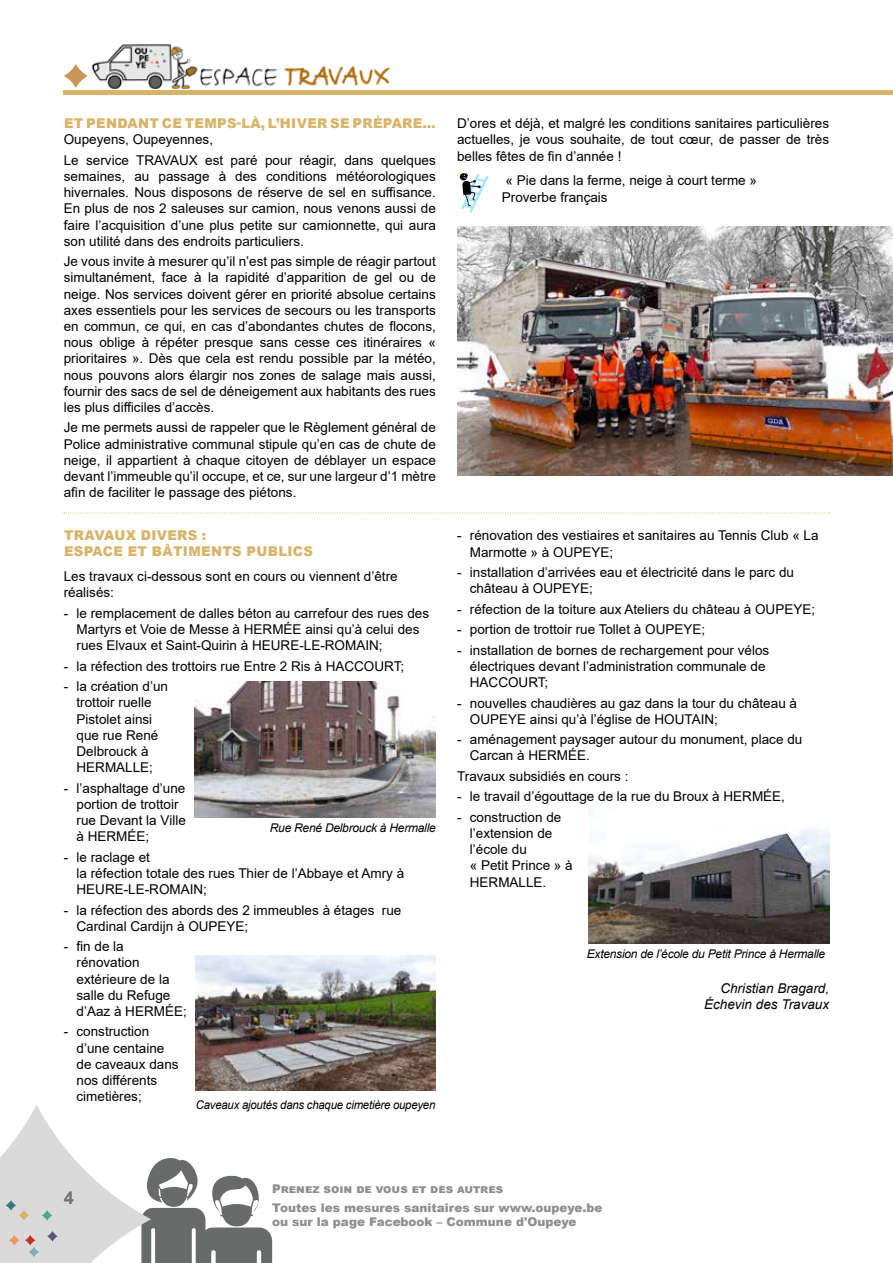
<style>
.page{position:relative;width:893px;height:1263px;background:#fff}
.page>*{position:absolute;margin:0;border:0;box-sizing:border-box;transform-origin:0 0}
.t1{font:700 18px "Arial";color:#706f6f}
.t2{font:13.5px/16.2px "Arial";color:#000}
.t3{font:900 13.5px/16.2px "Arial";letter-spacing:.025em;color:#d7b46a}
.t4{font:italic 13.5px/16.2px "Arial";color:#000;text-align:right}
.t5{font:900 12px/18.6px "Arial";color:#8d8f8f}
.t6{font:italic 12px "Arial";letter-spacing:-.02em;color:#000}
.t7{font:italic 12px "Arial";letter-spacing:-.02em;color:#000;scale:.95 1}
</style>
<div class="page">
<svg style="left:0;top:1105px;width:272px;height:158px"></svg>
<svg style="left:6px;top:1200px;width:10px;height:11px"></svg>
<svg style="left:19px;top:1210px;width:10px;height:11px"></svg>
<svg style="left:42px;top:1210px;width:10px;height:11px"></svg>
<svg style="left:47px;top:1231px;width:11px;height:10px"></svg>
<svg style="left:25px;top:1235px;width:11px;height:10px"></svg>
<svg style="left:29px;top:1247px;width:10px;height:10px"></svg>
<svg style="left:9px;top:1235px;width:11px;height:10px"></svg>
<img style="left:91px;top:44px;width:299px;height:45px">
<hr style="left:64px;top:91px;width:829px;height:4px;background:#d7b46a">
<svg style="left:64px;top:64px;width:24px;height:24px"></svg>
<svg style="left:457px;top:171px;width:31px;height:42px"></svg>
<img style="left:457px;top:226px;width:436px;height:250px">
<svg style="left:64px;top:513px;width:766px;height:1px"></svg>
<img style="left:195px;top:681px;width:241px;height:136px">
<img style="left:196px;top:955px;width:240px;height:135px">
<img style="left:588px;top:829px;width:241px;height:115px">
<p class="t3" style="left:64px;top:115px;width:373px">ET PENDANT CE TEMPS-LÀ, L’HIVER SE PRÉPARE…</p>
<p class="t2" style="left:64px;top:129px;width:374px;line-height:20.4px">Oupeyens, Oupeyennes,<br>Le service TRAVAUX est paré pour réagir, dans quelques</p>
<p class="t2" style="left:64px;top:168px;width:374px;text-align:justify">semaines, au passage à des conditions météorologiques hivernales. Nous disposons de réserve de sel en suffisance.<br>En plus de nos 2 saleuses sur camion, nous venons aussi de faire l’acquisition d’une plus petite sur camionnette, qui aura son utilité dans des endroits particuliers.</p>
<p class="t2" style="left:64px;top:253px;width:374px;text-align:justify">Je vous invite à mesurer qu’il n’est pas simple de réagir partout simultanément, face à la rapidité d’apparition de gel ou de neige. Nos services doivent gérer en priorité absolue certains axes essentiels pour les services de secours ou les transports en commun, ce qui, en cas d’abondantes chutes de flocons, nous oblige à répéter presque sans cesse ces itinéraires « prioritaires ». Dès que cela est rendu possible par la météo, nous pouvons alors élargir nos zones de salage mais aussi, fournir des sacs de sel de déneigement aux habitants des rues les plus difficiles d’accès.</p>
<p class="t2" style="left:64px;top:420px;width:374px;text-align:justify">Je me permets aussi de rappeler que le Règlement général de Police administrative communal stipule qu’en cas de chute de neige, il appartient à chaque citoyen de déblayer un espace devant l’immeuble qu’il occupe, et ce, sur une largeur d’1 mètre afin de faciliter le passage des piétons.</p>
<p class="t3" style="left:64px;top:527px;width:251px">TRAVAUX DIVERS :<br>ESPACE ET BÂTIMENTS PUBLICS</p>
<p class="t2" style="left:64px;top:568px;width:335px">Les travaux ci-dessous sont en cours ou viennent d’être réalisés:</p>
<p class="t2" style="left:77px;top:605px;width:354px;text-indent:-13px">- le remplacement de dalles béton au carrefour des rues des<br>Martyrs et Voie de Messe à HERMÉE ainsi qu’à celui des rues Elvaux et Saint-Quirin à HEURE-LE-ROMAIN;</p>
<p class="t2" style="left:64px;top:658px;width:342px">- la réfection des trottoirs rue Entre 2 Ris à HACCOURT;</p>
<p class="t2" style="left:64px;top:678px;width:106px;text-align:center">- la création d’un trottoir ruelle<br>Pistolet ainsi<br>que rue René<br>Delbrouck à<br>HERMALLE;</p>
<p class="t2" style="left:77px;top:780px;width:111px;text-indent:-13px">- l’asphaltage d’une portion de trottoir rue Devant la Ville à HERMÉE;</p>
<p class="t2" style="left:77px;top:849px;width:329px;text-indent:-13px">- le raclage et<br>la réfection totale des rues Thier de l’Abbaye et Amry à<br>HEURE-LE-ROMAIN;</p>
<p class="t2" style="left:77px;top:901px;width:326px;text-indent:-13px">- la réfection des abords des 2 immeubles à étages rue<br>Cardinal Cardijn à OUPEYE;</p>
<p class="t2" style="left:77px;top:938px;width:112px;text-indent:-13px">- fin de la rénovation extérieure de la salle du Refuge d’Aaz à HERMÉE;</p>
<p class="t2" style="left:77px;top:1023px;width:104px;text-indent:-13px">- construction d’une centaine de caveaux dans nos différents cimetières;</p>
<p class="t6" style="left:270px;top:820px;width:167px">Rue René Delbrouck à Hermalle</p>
<p class="t7" style="left:196px;top:1097px;width:254px">Caveaux ajoutés dans chaque cimetière oupeyen</p>
<p class="t2" style="left:457px;top:115px;width:374px;text-align:justify">D’ores et déjà, et malgré les conditions sanitaires particulières actuelles, je vous souhaite, de tout cœur, de passer de très belles fêtes de fin d’année !</p>
<p class="t2" style="left:502px;top:172px;width:257px">« Pie dans la ferme, neige à court terme »<br>Proverbe français</p>
<p class="t2" style="left:470px;top:527px;width:350px;text-indent:-13px">- rénovation des vestiaires et sanitaires au Tennis Club « La<br>Marmotte » à OUPEYE;</p>
<p class="t2" style="left:470px;top:564px;width:326px;text-indent:-13px">- installation d’arrivées eau et électricité dans le parc du château à OUPEYE;</p>
<p class="t2" style="left:457px;top:601px;width:359px">- réfection de la toiture aux Ateliers du château à OUPEYE;</p>
<p class="t2" style="left:457px;top:621px;width:250px">- portion de trottoir rue Tollet à OUPEYE;</p>
<p class="t2" style="left:470px;top:642px;width:301px;text-indent:-13px">- installation de bornes de rechargement pour vélos électriques devant l’administration communale de<br>HACCOURT;</p>
<p class="t2" style="left:470px;top:695px;width:329px;text-indent:-13px">- nouvelles chaudières au gaz dans la tour du château à<br>OUPEYE ainsi qu’à l’église de HOUTAIN;</p>
<p class="t2" style="left:470px;top:731px;width:334px;text-indent:-13px">- aménagement paysager autour du monument, place du<br>Carcan à HERMÉE.</p>
<p class="t2" style="left:457px;top:768px;width:173px">Travaux subsidiés en cours :</p>
<p class="t2" style="left:457px;top:788px;width:329px">- le travail d’égouttage de la rue du Broux à HERMÉE,</p>
<p class="t2" style="left:470px;top:809px;width:104px;text-indent:-13px">- construction de l’extension de l’école du<br>« Petit Prince » à<br>HERMALLE.</p>
<p class="t6" style="left:587px;top:946px;width:240px">Extension de l’école du Petit Prince à Hermalle</p>
<p class="t4" style="left:704px;top:980px;width:127px">Christian Bragard,<br>Échevin des Travaux</p>
<h1 class="t1" style="left:64px;top:1185px;width:12px">4</h1>
<p class="t5" style="left:272px;top:1179px;width:332px">Prenez soin de vous et des autres<br>Toutes les mesures sanitaires sur www.oupeye.be</p>
<p class="t5" style="left:272px;top:1212px;width:306px">ou sur la page Facebook – Commune d'Oupeye</p>
</div>
